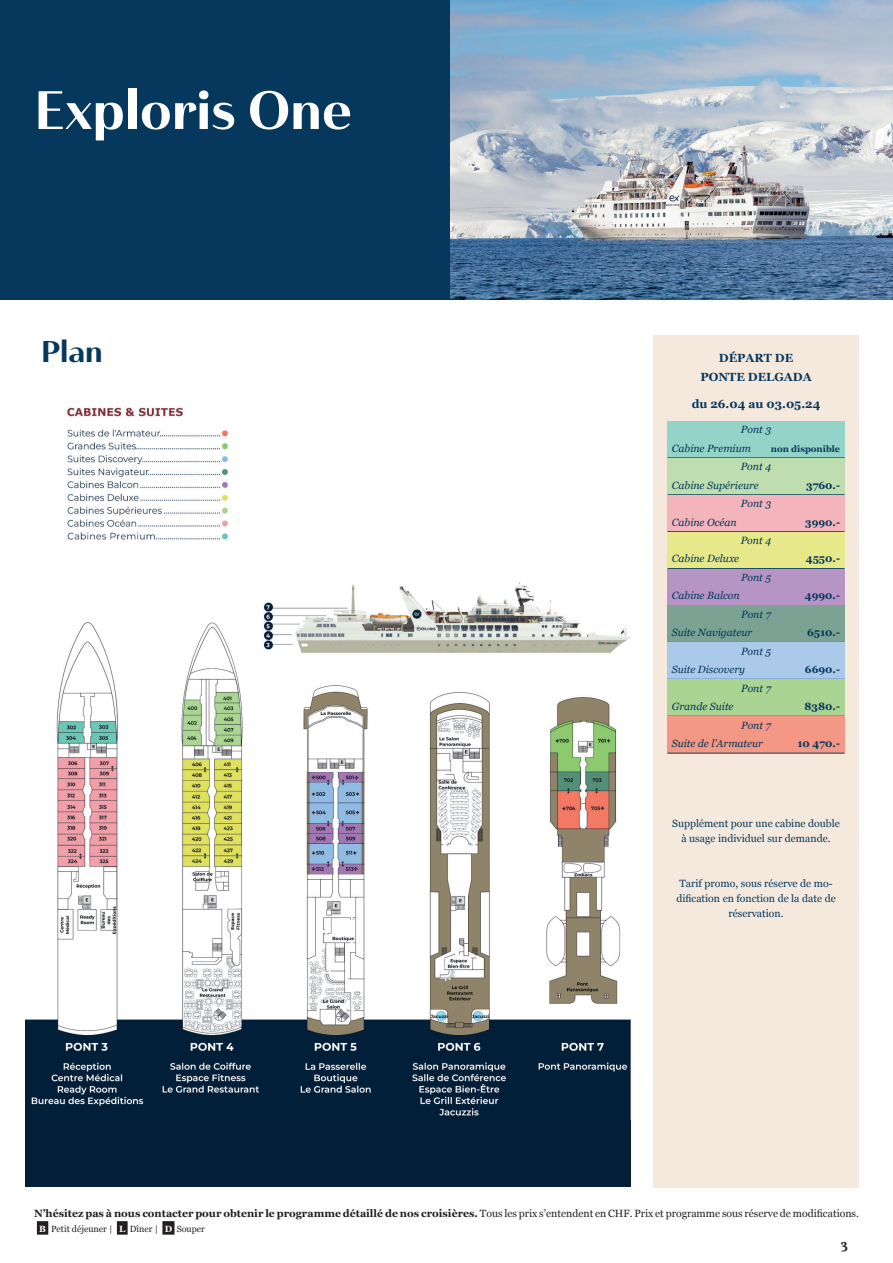
<style>
.page{position:relative;width:893px;height:1263px;background:#fff}
.page>*{position:absolute;margin:0;border:0;box-sizing:border-box;transform-origin:0 0}
.t1{font:54px "Haboro Contrast Nor Bol";color:#fff}
.t2{font:30px "Haboro Contrast Nor Bol";color:#06385d}
.t3{font:13.05px "Young Serif";color:#231f20}
.t4{font:700 11.85px/18.5px "Georgia";color:#06385d;text-align:center}
.t5{font:italic 10.5px/18.5px "Georgia";color:#06385d}
.t6{font:700 10.5px "Georgia";color:#231f20}
.t7{font:10.5px/15px "Georgia";color:#06385d;text-align:center}
.t8{font:700 10.5px "Georgia";color:#06385d}
.t9{font:9px "Georgia";color:#231f20}
.t10{font:700 9px "Georgia";color:#06385d}
.s1{font-weight:400}
.s2{font-weight:700;color:#fff}
</style>
<div class="page">
<div style="left:37px;top:1221px;width:11px;height:14px;background:#231f20"></div>
<div style="left:117px;top:1221px;width:11px;height:14px;background:#231f20"></div>
<div style="left:162px;top:1221px;width:13px;height:14px;background:#231f20"></div>
<img style="left:25px;top:582px;width:606px;height:538px">
<div style="left:19px;top:572px;width:127px;height:43px;background:#fff"></div>
<div style="left:25px;top:1120px;width:606px;height:67px;background:#021e39"></div>
<div style="left:0;top:0;width:465px;height:300px;background:#06385d"></div>
<img style="left:451px;top:0;width:442px;height:300px">
<img style="left:67px;top:407px;width:161px;height:133px">
<div style="left:653px;top:335px;width:206px;height:852px;background:#f5e9dd"></div>
<div style="left:667px;top:421px;width:178px;height:37px;background:#94d3c8"></div>
<hr style="left:667px;top:457px;width:178px;height:1px;background:#06385d">
<div style="left:667px;top:458px;width:178px;height:37px;background:#bedeaf"></div>
<hr style="left:667px;top:494px;width:178px;height:1px;background:#06385d">
<div style="left:667px;top:495px;width:178px;height:36px;background:#f4b4bb"></div>
<hr style="left:667px;top:531px;width:178px;height:1px;background:#06385d">
<div style="left:667px;top:532px;width:178px;height:36px;background:#e6e889"></div>
<hr style="left:667px;top:568px;width:178px;height:1px;background:#06385d">
<div style="left:667px;top:569px;width:178px;height:36px;background:#b695c5"></div>
<hr style="left:667px;top:605px;width:178px;height:1px;background:#06385d">
<div style="left:667px;top:606px;width:178px;height:36px;background:#7ba293"></div>
<hr style="left:667px;top:642px;width:178px;height:1px;background:#06385d">
<div style="left:667px;top:643px;width:178px;height:36px;background:#abcae9"></div>
<div style="left:667px;top:679px;width:178px;height:37px;background:#a9d491"></div>
<div style="left:667px;top:716px;width:178px;height:37px;background:#f59785"></div>
<hr style="left:667px;top:753px;width:178px;height:1px;background:#06385d">
<h1 class="t1" style="left:34px;top:77px;width:319px">Exploris One</h1>
<h2 class="t2" style="left:41px;top:333px;width:63px">Plan</h2>
<p class="t4" style="left:700px;top:348px;width:113px">DÉPART DE<br>PONTE DELGADA</p>
<p class="t4" style="left:692px;top:394px;width:130px">du 26.04 au 03.05.24</p>
<p class="t5" style="left:672px;top:420px;width:101px;text-indent:69px">Pont 3<br>Cabine Premium</p>
<p class="t10" style="left:771px;top:442px;width:71px">non disponible</p>
<p class="t5" style="left:672px;top:457px;width:101px;text-indent:69px">Pont 4<br>Cabine Supérieure</p>
<p class="t5" style="left:741px;top:494px;width:32px">Pont 3</p>
<p class="t8" style="left:806px;top:477px;width:35px">3760.-</p>
<p class="t5" style="left:672px;top:512px;width:66px">Cabine Océan</p>
<p class="t8" style="left:805px;top:514px;width:36px">3990.-</p>
<p class="t5" style="left:741px;top:531px;width:32px">Pont 4</p>
<p class="t5" style="left:672px;top:549px;width:69px">Cabine Deluxe</p>
<p class="t8" style="left:806px;top:551px;width:36px">4550.-</p>
<p class="t5" style="left:741px;top:568px;width:31px">Pont 5</p>
<p class="t5" style="left:672px;top:586px;width:69px">Cabine Balcon</p>
<p class="t8" style="left:805px;top:588px;width:37px">4990.-</p>
<p class="t5" style="left:672px;top:604px;width:101px;text-indent:69px">Pont 7<br>Suite Navigateur</p>
<p class="t8" style="left:807px;top:625px;width:35px">6510.-</p>
<p class="t5" style="left:672px;top:641px;width:101px;text-indent:69px">Pont 5<br>Suite Discovery</p>
<p class="t5" style="left:741px;top:678px;width:31px">Pont 7</p>
<p class="t8" style="left:805px;top:662px;width:37px">6690.-</p>
<p class="t5" style="left:672px;top:697px;width:63px">Grande Suite</p>
<p class="t8" style="left:804px;top:698px;width:37px">8380.-</p>
<p class="t5" style="left:672px;top:715px;width:101px;text-indent:69px">Pont 7<br>Suite de l’Armateur</p>
<p class="t8" style="left:797px;top:735px;width:44px">10 470.-</p>
<p class="t7" style="left:672px;top:815px;width:169px">Supplément pour une cabine double à usage individuel sur demande.</p>
<p class="t7" style="left:676px;top:875px;width:161px">Tarif promo, sous réserve de mo&shy;dification en fonction de la date de réservation.</p>
<p class="t6" style="left:34px;top:1205px;width:826px">N’hésitez pas à nous contacter pour obtenir le programme détaillé de nos croisières. <span class="s1">Tous les prix s’entendent en CHF. Prix et programme sous réserve de modifications.</span></p>
<p class="t9" style="left:39px;top:1222px;width:167px"><span class="s2">B</span> Petit déjeuner | <span class="s2">L</span> Dîner | <span class="s2">D</span> Souper</p>
<p class="t3" style="left:841px;top:1235px;width:9px">3</p>
</div>
